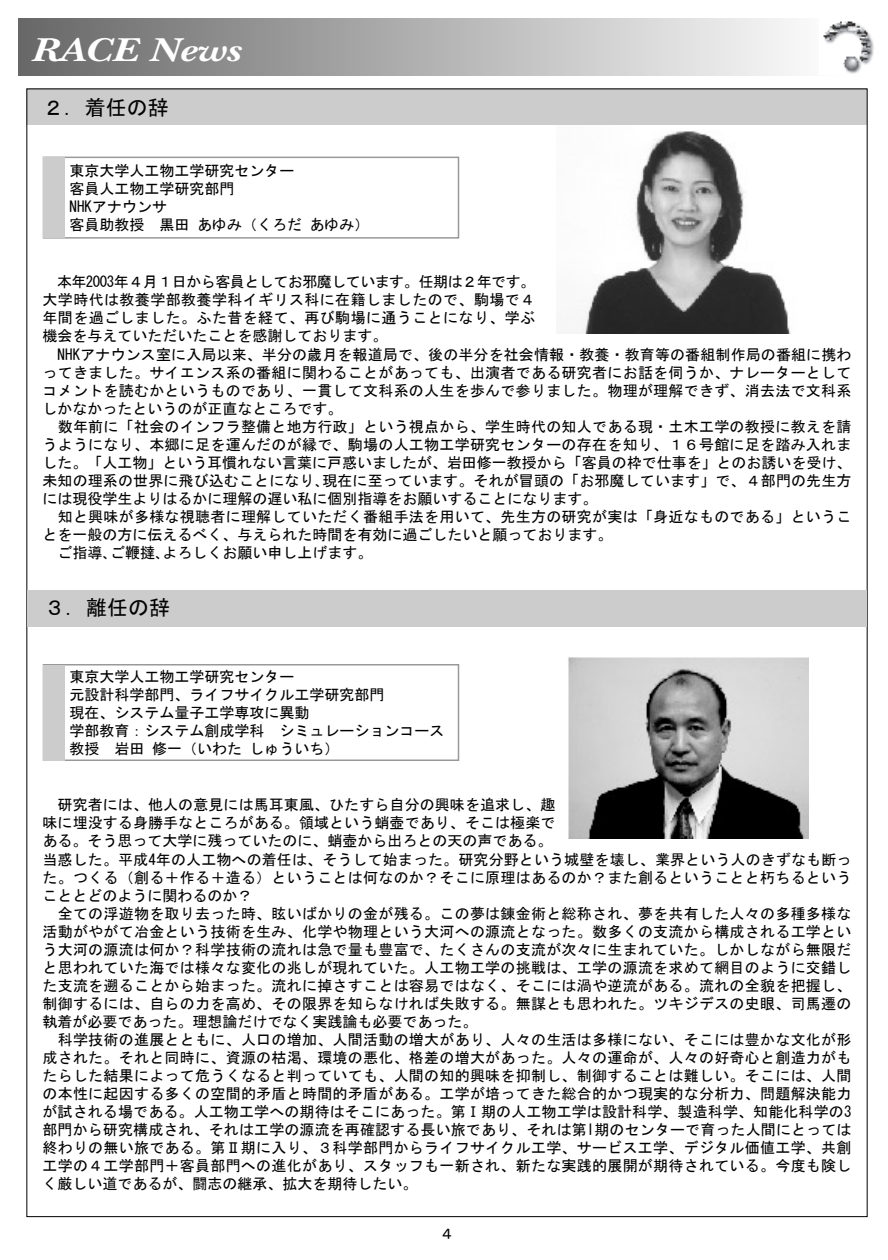
<style>
.page{position:relative;width:888px;height:1260px;background:#fff}
.page>*{position:absolute;margin:0;border:0;box-sizing:border-box;transform-origin:0 0}
.t1{font:italic 700 34.5px "New Baskerville";color:#fff;scale:1.25 1}
.t2{font:21px "MS Gothic";color:#000}
.t3{font:15px/18px "MS Gothic";color:#000;text-align:justify}
.t4{font:15px "MS Gothic";letter-spacing:.02em;color:#000}
</style>
<div class="page">
<img style="left:579px;top:131px;width:212px;height:202px">
<div style="left:26px;top:88px;width:841px;height:37px;background:#ccc"></div>
<div style="left:18px;top:18px;width:831px;height:57px;background:linear-gradient(to right,#676767,#fff)"></div>
<div style="left:27px;top:590px;width:840px;height:37px;background:#ccc"></div>
<img style="left:568px;top:657px;width:240px;height:181px">
<img style="left:819px;top:18px;width:55px;height:57px">
<div style="left:43px;top:157px;width:416px;height:82px;border:2px solid #999"></div>
<div style="left:44px;top:157px;width:21px;height:81px;background:#ccc"></div>
<div style="left:43px;top:664px;width:416px;height:97px;border:2px solid #999"></div>
<div style="left:44px;top:665px;width:21px;height:95px;background:#ccc"></div>
<h1 class="t1" style="left:31px;top:30px;width:169px">RACE News</h1>
<h2 class="t2" style="left:43px;top:97px;width:128px">２．着任の辞</h2>
<p class="t3" style="left:70px;top:162px;width:301px;text-align:left">東京大学人工物工学研究センター<br>客員人工物工学研究部門<br>NHKアナウンサ<br>客員助教授 黒田あゆみ（くろだあゆみ）</p>
<p class="t3" style="left:43px;top:273px;width:494px;text-indent:14px">本年2003年４月１日から客員としてお邪魔しています。任期は２年です。大学時代は教養学部教養学科イギリス科に在籍しましたので、駒場で４年間を過ごしました。ふた昔を経て、再び駒場に通うことになり、学ぶ機会を与えていただいたことを感謝しております。</p>
<p class="t3" style="left:43px;top:345px;width:811px;text-indent:15px">NHKアナウンス室に入局以来、半分の歳月を報道局で、後の半分を社会情報・教養・教育等の番組制作局の番組に携わってきました。サイエンス系の番組に関わることがあっても、出演者である研究者にお話を伺うか、ナレーターとしてコメントを読むかというものであり、一貫して文科系の人生を歩んで参りました。物理が理解できず、消去法で文科系しかなかったというのが正直なところです。</p>
<p class="t3" style="left:43px;top:417px;width:811px;text-indent:15px">数年前に「社会のインフラ整備と地方行政」という視点から、学生時代の知人である現・土木工学の教授に教えを請うようになり、本郷に足を運んだのが縁で、駒場の人工物工学研究センターの存在を知り、１６号館に足を踏み入れました。「人工物」という耳慣れない言葉に戸惑いましたが、岩田修一教授から「客員の枠で仕事を」とのお誘いを受け、未知の理系の世界に飛び込むことになり､現在に至っています。それが冒頭の「お邪魔しています」で、４部門の先生方には現役学生よりはるかに理解の遅い私に個別指導をお願いすることになります。</p>
<p class="t4" style="left:58px;top:509px;width:795px">知と興味が多様な視聴者に理解していただく番組手法を用いて、先生方の研究が実は「身近なものである」というこ</p>
<p class="t3" style="left:43px;top:525px;width:571px">とを一般の方に伝えるべく、与えられた時間を有効に過ごしたいと願っております。</p>
<p class="t3" style="left:58px;top:543px;width:316px">ご指導､ご鞭撻､よろしくお願い申し上げます。</p>
<h2 class="t2" style="left:44px;top:597px;width:127px">３．離任の辞</h2>
<p class="t3" style="left:70px;top:667px;width:376px;text-align:left">東京大学人工物工学研究センター<br>元設計科学部門、ライフサイクル工学研究部門<br>現在、システム量子工学専攻に異動<br>学部教育：システム創成学科 シミュレーションコース教授 岩田修一（いわたしゅういち）</p>
<p class="t3" style="left:43px;top:796px;width:515px;text-indent:15px">研究者には、他人の意見には馬耳東風、ひたすら自分の興味を追求し、趣味に埋没する身勝手なところがある。領域という蛸壺であり、そこは極楽である。そう思って大学に残っていたのに、蛸壺から出ろとの天の声である。</p>
<p class="t3" style="left:43px;top:851px;width:811px">当惑した。平成4年の人工物への着任は、そうして始まった。研究分野という城壁を壊し、業界という人のきずなも断った。つくる（創る＋作る＋造る）ということは何なのか？そこに原理はあるのか？また創るということと朽ちるということとどのように関わるのか？</p>
<p class="t3" style="left:43px;top:905px;width:811px;text-indent:15px">全ての浮遊物を取り去った時、眩いばかりの金が残る。この夢は錬金術と総称され、夢を共有した人々の多種多様な活動がやがて冶金という技術を生み、化学や物理という大河への源流となった。数多くの支流から構成される工学という大河の源流は何か？科学技術の流れは急で量も豊富で、たくさんの支流が次々に生まれていた。しかしながら無限だと思われていた海では様々な変化の兆しが現れていた。人工物工学の挑戦は、工学の源流を求めて網目のように交錯した支流を遡ることから始まった。流れに掉さすことは容易ではなく、そこには渦や逆流がある。流れの全貌を把握し、制御するには、自らの力を高め、その限界を知らなければ失敗する。無謀とも思われた。ツキジデスの史眼、司馬遷の執着が必要であった。理想論だけでなく実践論も必要であった。</p>
<p class="t3" style="left:42px;top:1031px;width:811px;text-indent:15px">科学技術の進展とともに、人口の増加、人間活動の増大があり、人々の生活は多様にない、そこには豊かな文化が形成された。それと同時に、資源の枯渇、環境の悪化、格差の増大があった。人々の運命が、人々の好奇心と創造力がもたらした結果によって危うくなると判っていても、人間の知的興味を抑制し、制御することは難しい。そこには、人間の本性に起因する多くの空間的矛盾と時間的矛盾がある。工学が培ってきた総合的かつ現実的な分析力、問題解決能力が試される場である。人工物工学への期待はそこにあった。第Ⅰ期の人工物工学は設計科学、製造科学、知能化科学の3部門から研究構成され、それは工学の源流を再確認する長い旅であり、それは第I期のセンターで育った人間にとっては終わりの無い旅である。第Ⅱ期に入り、３科学部門からライフサイクル工学、サービス工学、デジタル価値工学、共創工学の４工学部門＋客員部門への進化があり、スタッフも一新され、新たな実践的展開が期待されている。今度も険しく厳しい道であるが、闘志の継承、拡大を期待したい。</p>
<p class="t3" style="left:440px;top:1225px;width:16px">４</p>
</div>
